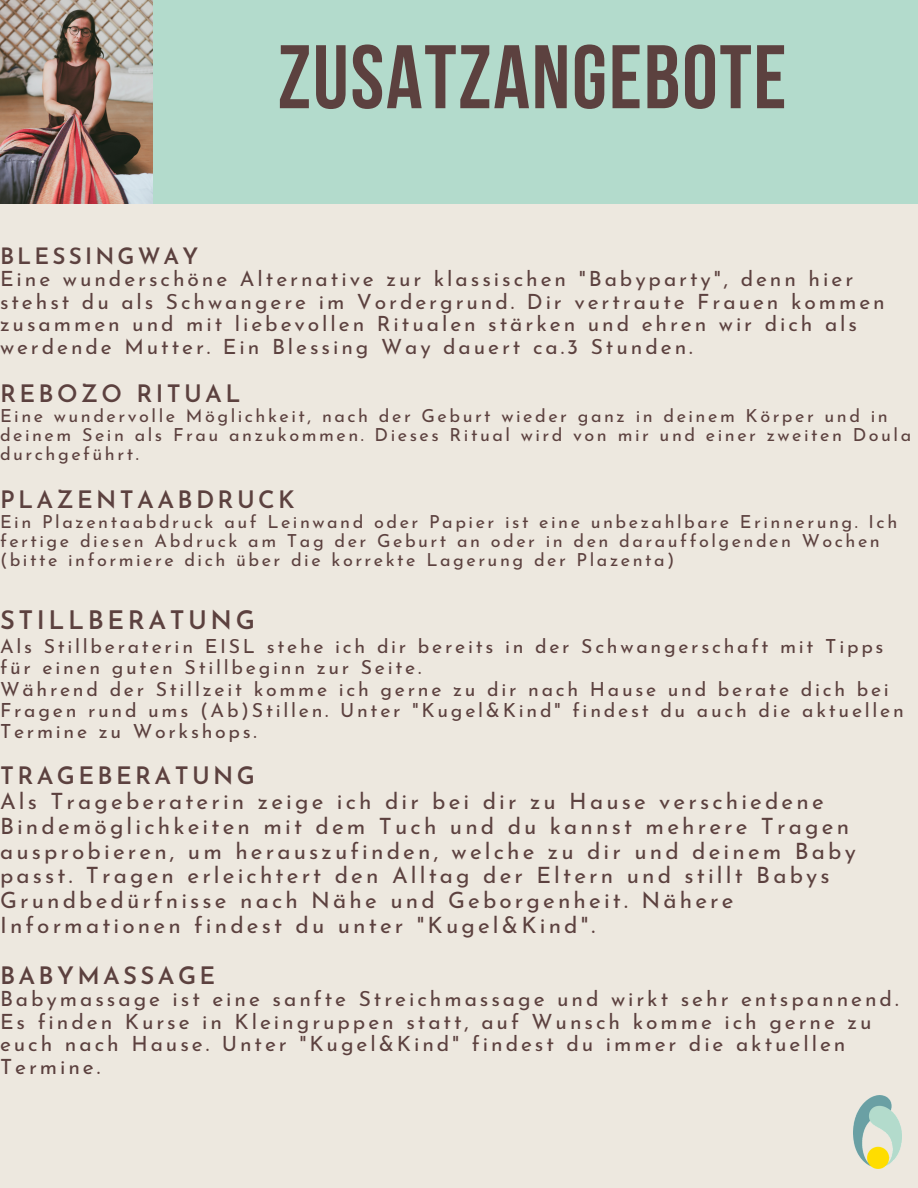
<style>
.page{position:relative;width:918px;height:1188px;background:#fff}
.page>*{position:absolute;margin:0;border:0;box-sizing:border-box;transform-origin:0 0}
.t1{font:700 90px "Bebas Neue";letter-spacing:.02em;color:#5c413f}
.t2{font:600 25.5px "Josefin Sans";letter-spacing:.14em;color:#5c413f}
.t3{font:600 24px "Josefin Sans";letter-spacing:.14em;color:#5c413f}
.t4{font:22.5px/24.8px "Josefin Sans";letter-spacing:.14em;color:#5c413f}
.t5{font:600 22.5px "Josefin Sans";letter-spacing:.14em;color:#5c413f}
.t6{font:21px/22.5px "Josefin Sans";letter-spacing:.14em;color:#5c413f}
.t7{font:19.5px/21.3px "Josefin Sans";letter-spacing:.14em;color:#5c413f}
.t8{font:18px/19.2px "Josefin Sans";letter-spacing:.14em;color:#5c413f}
</style>
<div class="page">
<div style="left:0;top:159px;width:918px;height:1029px;background:#ede8df"></div>
<div style="left:0;top:0;width:918px;height:204px;background:#b3dbcc"></div>
<img style="left:0;top:0;width:153px;height:204px">
<img style="left:853px;top:1095px;width:49px;height:73px">
<p class="t1" style="left:278px;top:41px;width:510px">ZUSATZANGEBOTE</p>
<p class="t5" style="left:0;top:247px;width:200px">BLESSINGWAY</p>
<p class="t6" style="left:0;top:270px;width:886px">Eine wunderschöne Alternative zur klassischen "Babyparty", denn hier stehst du als Schwangere im Vordergrund. Dir vertraute Frauen kommen zusammen und mit liebevollen Ritualen stärken und ehren wir dich als werdende Mutter. Ein Blessing Way dauert ca.3 Stunden.</p>
<p class="t3" style="left:0;top:384px;width:242px">REBOZO RITUAL</p>
<p class="t8" style="left:0;top:408px;width:913px">Eine wundervolle Möglichkeit, nach der Geburt wieder ganz in deinem Körper und in deinem Sein als Frau anzukommen. Dieses Ritual wird von mir und einer zweiten Doula durchgeführt.</p>
<p class="t3" style="left:0;top:490px;width:296px">PLAZENTAABDRUCK</p>
<p class="t8" style="left:0;top:514px;width:899px">Ein Plazentaabdruck auf Leinwand oder Papier ist eine unbezahlbare Erinnerung. Ich fertige diesen Abdruck am Tag der Geburt an oder in den darauffolgenden Wochen (bitte informiere dich über die korrekte Lagerung der Plazenta)</p>
<p class="t2" style="left:0;top:610px;width:256px">STILLBERATUNG</p>
<p class="t7" style="left:0;top:637px;width:885px">Als Stillberaterin EISL stehe ich dir bereits in der Schwangerschaft mit Tipps für einen guten Stillbeginn zur Seite.</p>
<p class="t7" style="left:0;top:680px;width:905px">Während der Stillzeit komme ich gerne zu dir nach Hause und berate dich bei<br>Fragen rund ums (Ab)Stillen. Unter "Kugel&amp;Kind" findest du auch die aktuellen<br>Termine zu Workshops.</p>
<p class="t3" style="left:0;top:766px;width:256px">TRAGEBERATUNG</p>
<p class="t4" style="left:0;top:791px;width:857px">Als Trageberaterin zeige ich dir bei dir zu Hause verschiedene Bindemöglichkeiten mit dem Tuch und du kannst mehrere Tragen ausprobieren, um herauszufinden, welche zu dir und deinem Baby passt. Tragen erleichtert den Alltag der Eltern und stillt Babys Grundbedürfnisse nach Nähe und Geborgenheit. Nähere Informationen findest du unter "Kugel&amp;Kind".</p>
<p class="t3" style="left:0;top:966px;width:217px">BABYMASSAGE</p>
<p class="t6" style="left:0;top:990px;width:900px">Babymassage ist eine sanfte Streichmassage und wirkt sehr entspannend.<br>Es finden Kurse in Kleingruppen statt, auf Wunsch komme ich gerne zu euch nach Hause. Unter "Kugel&amp;Kind" findest du immer die aktuellen Termine.</p>
</div>
